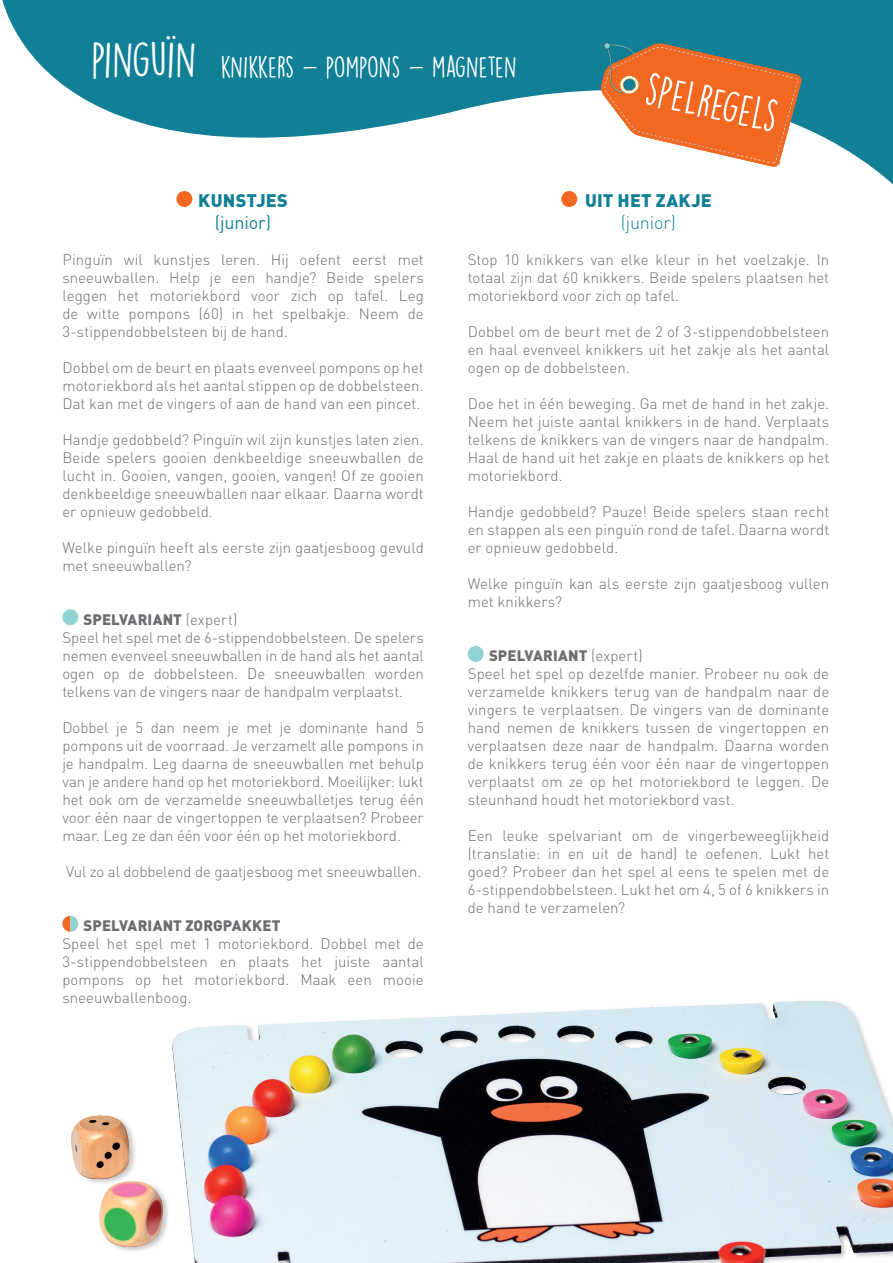
<style>
.page{position:relative;width:893px;height:1263px;background:#fff}
.page>*{position:absolute;margin:0;border:0;box-sizing:border-box;transform-origin:0 0}
.t1{font:27px "DK Lemon Yellow Sun";color:#fff}
.t2{font:900 18px "DIN Pro";letter-spacing:.015em;color:#118097}
.t3{font:18px "DIN Pro";letter-spacing:-.005em;color:#118097}
.t4{font:300 18px "DIN Pro";letter-spacing:-.01em;color:#118097}
.t5{font:300 15px/18px "DIN Pro";letter-spacing:.005em;color:#6c6d70;text-align:justify}
.t6{font:900 15px "DIN Pro";letter-spacing:.01em;color:#6c6d70}
.s1{font-size:45px}
.s2{font-weight:900}
</style>
<div class="page">
<img style="left:71px;top:1000px;width:822px;height:263px">
<div style="left:62px;top:609px;width:16px;height:16px;background:#8fd3d3;border-radius:50%"></div>
<svg style="left:2px;top:0;width:891px;height:207px;fill:#118097"></svg>
<div style="left:468px;top:646px;width:16px;height:16px;background:#8fd3d3;border-radius:50%"></div>
<svg style="left:62px;top:916px;width:16px;height:16px"></svg>
<svg style="left:601px;top:42px;width:201px;height:125px"></svg>
<h1 class="t1" style="left:92px;top:51px;width:427px"><span class="s1">PINGUÏN</span> KNIKKERS - POMPONS - MAGNETEN</h1>
<p class="t2" style="left:198px;top:188px;width:91px">KUNSTJES</p>
<p class="t3" style="left:215px;top:210px;width:58px">(junior)</p>
<p class="t5" style="left:62px;top:249px;width:363px">Pinguïn wil kunstjes leren. Hij oefent eerst met sneeuwballen. Help je een handje? Beide spelers leggen het motoriekbord voor zich op tafel. Leg de witte pompons (60) in het spelbakje. Neem de 3-stippendobbelsteen bij de hand.</p>
<p class="t5" style="left:62px;top:357px;width:363px">Dobbel om de beurt en plaats evenveel pompons op het motoriekbord als het aantal stippen op de dobbelsteen.<br>Dat kan met de vingers of aan de hand van een pincet.</p>
<p class="t5" style="left:62px;top:429px;width:363px">Handje gedobbeld? Pinguïn wil zijn kunstjes laten zien.<br>Beide spelers gooien denkbeeldige sneeuwballen de lucht in. Gooien, vangen, gooien, vangen! Of ze gooien denkbeeldige sneeuwballen naar elkaar. Daarna wordt er opnieuw gedobbeld.</p>
<p class="t5" style="left:62px;top:537px;width:363px">Welke pinguïn heeft als eerste zijn gaatjesboog gevuld met sneeuwballen?</p>
<p class="t5" style="left:62px;top:609px;width:363px;text-align:left;text-indent:21px"><span class="s2">SPELVARIANT</span> (expert)<br>Speel het spel met de 6-stippendobbelsteen. De spelers nemen evenveel sneeuwballen in de hand als het aantal ogen op de dobbelsteen. De sneeuwballen worden telkens van de vingers naar de handpalm verplaatst.</p>
<p class="t5" style="left:62px;top:717px;width:363px">Dobbel je 5 dan neem je met je dominante hand 5 pompons uit de voorraad. Je verzamelt alle pompons in je handpalm. Leg daarna de sneeuwballen met behulp van je andere hand op het motoriekbord. Moeilijker: lukt het ook om de verzamelde sneeuwballetjes terug één voor één naar de vingertoppen te verplaatsen? Probeer maar. Leg ze dan één voor één op het motoriekbord.</p>
<p class="t5" style="left:66px;top:861px;width:357px">Vul zo al dobbelend de gaatjesboog met sneeuwballen.</p>
<p class="t6" style="left:84px;top:915px;width:199px">SPELVARIANT ZORGPAKKET</p>
<p class="t5" style="left:62px;top:933px;width:363px">Speel het spel met 1 motoriekbord. Dobbel met de 3-stippendobbelsteen en plaats het juiste aantal pompons op het motoriekbord. Maak een mooie sneeuwballenboog.</p>
<p class="t2" style="left:585px;top:188px;width:128px">UIT HET ZAKJE</p>
<p class="t4" style="left:621px;top:210px;width:57px">(junior)</p>
<p class="t5" style="left:468px;top:249px;width:363px">Stop 10 knikkers van elke kleur in het voelzakje. In totaal zijn dat 60 knikkers. Beide spelers plaatsen het motoriekbord voor zich op tafel.</p>
<p class="t5" style="left:468px;top:321px;width:363px">Dobbel om de beurt met de 2 of 3-stippendobbelsteen en haal evenveel knikkers uit het zakje als het aantal ogen op de dobbelsteen.</p>
<p class="t5" style="left:468px;top:393px;width:363px">Doe het in één beweging. Ga met de hand in het zakje.<br>Neem het juiste aantal knikkers in de hand. Verplaats telkens de knikkers van de vingers naar de handpalm.<br>Haal de hand uit het zakje en plaats de knikkers op het motoriekbord.</p>
<p class="t5" style="left:468px;top:501px;width:363px">Handje gedobbeld? Pauze! Beide spelers staan recht en stappen als een pinguïn rond de tafel. Daarna wordt er opnieuw gedobbeld.</p>
<p class="t5" style="left:468px;top:573px;width:363px">Welke pinguïn kan als eerste zijn gaatjesboog vullen met knikkers?</p>
<p class="t5" style="left:468px;top:645px;width:363px;text-align:left;text-indent:21px"><span class="s2">SPELVARIANT</span> (expert)<br>Speel het spel op dezelfde manier. Probeer nu ook de verzamelde knikkers terug van de handpalm naar de vingers te verplaatsen. De vingers van de dominante hand nemen de knikkers tussen de vingertoppen en verplaatsen deze naar de handpalm. Daarna worden de knikkers terug één voor één naar de vingertoppen verplaatst om ze op het motoriekbord te leggen. De steunhand houdt het motoriekbord vast.</p>
<p class="t5" style="left:468px;top:825px;width:363px">Een leuke spelvariant om de vingerbeweeglijkheid (translatie: in en uit de hand) te oefenen. Lukt het goed? Probeer dan het spel al eens te spelen met de 6-stippendobbelsteen. Lukt het om 4, 5 of 6 knikkers in de hand te verzamelen?</p>
</div>
